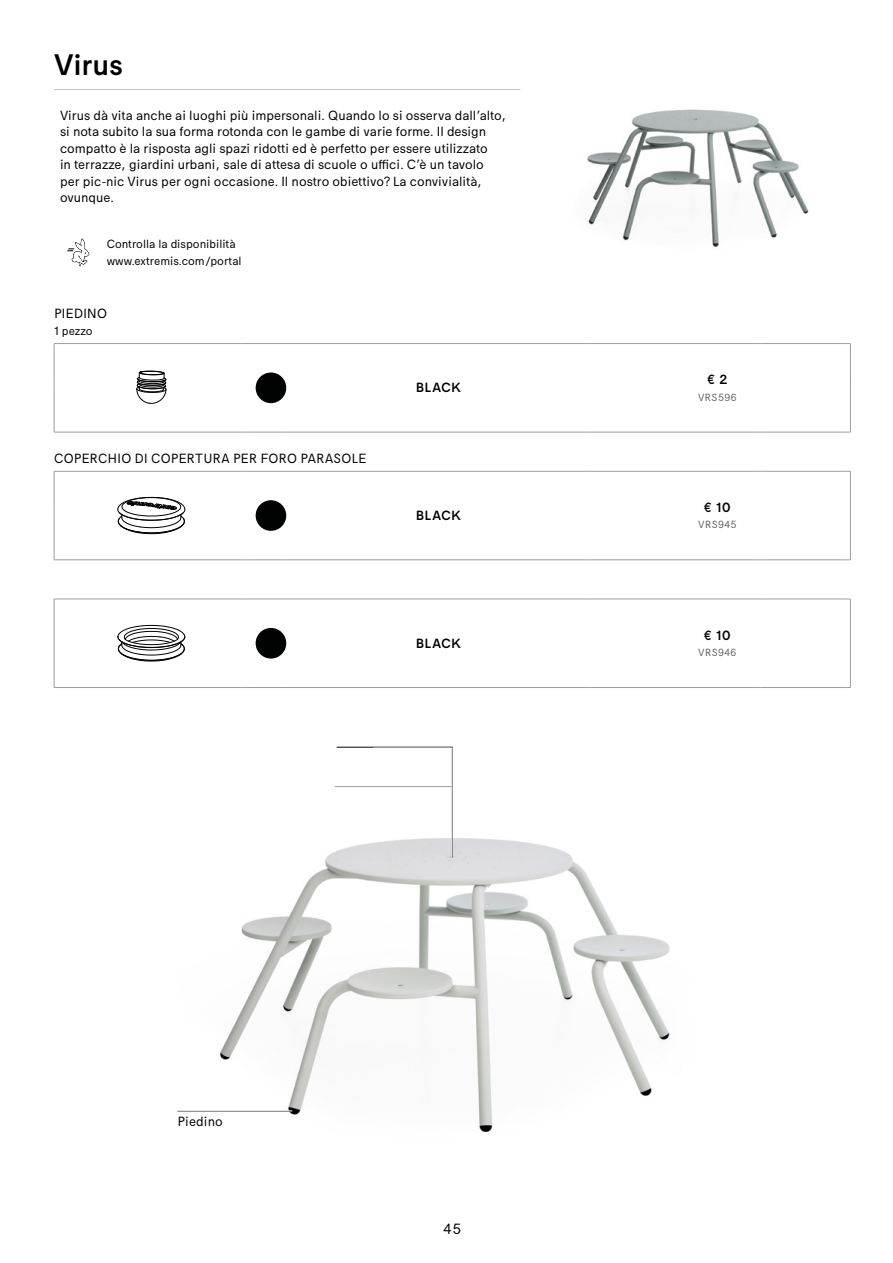
<style>
.page{position:relative;width:893px;height:1263px;background:#fff}
.page>*{position:absolute;margin:0;border:0;box-sizing:border-box;transform-origin:0 0}
.t1{font:500 30px "Extremis Compakt";letter-spacing:.01em;color:#000}
.t2{font:15px "Extremis Compakt";color:#000}
.t3{font:13.5px/16.5px "Extremis Compakt";color:#000}
.t4{font:500 13.5px "Extremis Compakt";letter-spacing:.06em;color:#000}
.t5{font:13.5px "Extremis Compakt";letter-spacing:.025em;color:#000}
.t6{font:12px/16.5px "Extremis Compakt";color:#000}
.t7{font:10.5px "Extremis Compakt";letter-spacing:.04em;color:#646363}
</style>
<div class="page">
<img style="left:177px;top:811px;width:493px;height:321px">
<hr style="left:177px;top:1111px;width:115px;height:1px;background:#fff">
<hr style="left:54px;top:89px;width:466px;height:1px;background:#c6c6c6">
<img style="left:587px;top:109px;width:222px;height:138px">
<svg style="left:336px;top:747px;width:116px;height:110px"></svg>
<hr style="left:335px;top:786px;width:117px;height:1px;background:#000">
<hr style="left:335px;top:787px;width:117px;height:1px;background:#fff">
<hr style="left:54px;top:343px;width:187px;height:1px;background:#9d9d9c">
<hr style="left:54px;top:344px;width:1px;height:34px;background:#9d9d9c">
<svg style="left:241px;top:343px;width:13px;height:1px"></svg>
<hr style="left:254px;top:343px;width:34px;height:1px;background:#9d9d9c">
<hr style="left:589px;top:343px;width:166px;height:1px;background:#9d9d9c">
<hr style="left:760px;top:343px;width:85px;height:1px;background:#9d9d9c">
<hr style="left:850px;top:344px;width:1px;height:34px;background:#9d9d9c">
<svg style="left:54px;top:378px;width:1px;height:12px"></svg>
<hr style="left:54px;top:390px;width:1px;height:42px;background:#9d9d9c">
<hr style="left:850px;top:390px;width:1px;height:42px;background:#9d9d9c">
<hr style="left:288px;top:343px;width:301px;height:1px;background:#9d9d9c">
<svg style="left:850px;top:378px;width:1px;height:12px"></svg>
<hr style="left:54px;top:432px;width:187px;height:1px;background:#9d9d9c">
<svg style="left:241px;top:432px;width:13px;height:1px"></svg>
<hr style="left:254px;top:432px;width:34px;height:1px;background:#9d9d9c">
<hr style="left:288px;top:432px;width:301px;height:1px;background:#9d9d9c">
<hr style="left:589px;top:432px;width:166px;height:1px;background:#9d9d9c">
<hr style="left:760px;top:432px;width:85px;height:1px;background:#9d9d9c">
<svg style="left:136px;top:371px;width:31px;height:33px"></svg>
<div style="left:256px;top:372px;width:30px;height:31px;background:#010202;border-radius:50%"></div>
<hr style="left:54px;top:471px;width:187px;height:1px;background:#9d9d9c">
<hr style="left:54px;top:471px;width:1px;height:34px;background:#9d9d9c">
<svg style="left:241px;top:471px;width:13px;height:1px"></svg>
<hr style="left:254px;top:471px;width:34px;height:1px;background:#9d9d9c">
<hr style="left:589px;top:471px;width:166px;height:1px;background:#9d9d9c">
<hr style="left:760px;top:471px;width:85px;height:1px;background:#9d9d9c">
<hr style="left:850px;top:471px;width:1px;height:34px;background:#9d9d9c">
<svg style="left:54px;top:505px;width:1px;height:12px"></svg>
<hr style="left:54px;top:517px;width:1px;height:43px;background:#9d9d9c">
<hr style="left:850px;top:517px;width:1px;height:43px;background:#9d9d9c">
<hr style="left:288px;top:471px;width:301px;height:1px;background:#9d9d9c">
<svg style="left:850px;top:505px;width:1px;height:12px"></svg>
<hr style="left:54px;top:559px;width:187px;height:1px;background:#9d9d9c">
<svg style="left:241px;top:559px;width:13px;height:1px"></svg>
<hr style="left:254px;top:559px;width:34px;height:1px;background:#9d9d9c">
<hr style="left:288px;top:559px;width:301px;height:1px;background:#9d9d9c">
<hr style="left:589px;top:559px;width:166px;height:1px;background:#9d9d9c">
<hr style="left:760px;top:559px;width:85px;height:1px;background:#9d9d9c">
<svg style="left:118px;top:497px;width:67px;height:37px"></svg>
<div style="left:256px;top:500px;width:30px;height:31px;background:#010202;border-radius:50%"></div>
<hr style="left:54px;top:599px;width:187px;height:1px;background:#9d9d9c">
<hr style="left:54px;top:599px;width:1px;height:34px;background:#9d9d9c">
<svg style="left:241px;top:599px;width:13px;height:1px"></svg>
<hr style="left:254px;top:599px;width:34px;height:1px;background:#9d9d9c">
<hr style="left:589px;top:599px;width:166px;height:1px;background:#9d9d9c">
<hr style="left:760px;top:599px;width:85px;height:1px;background:#9d9d9c">
<hr style="left:850px;top:599px;width:1px;height:34px;background:#9d9d9c">
<svg style="left:54px;top:633px;width:1px;height:12px"></svg>
<hr style="left:54px;top:645px;width:1px;height:42px;background:#9d9d9c">
<hr style="left:850px;top:645px;width:1px;height:42px;background:#9d9d9c">
<hr style="left:288px;top:599px;width:301px;height:1px;background:#9d9d9c">
<svg style="left:850px;top:633px;width:1px;height:12px"></svg>
<hr style="left:54px;top:687px;width:187px;height:1px;background:#9d9d9c">
<svg style="left:241px;top:687px;width:13px;height:1px"></svg>
<hr style="left:254px;top:687px;width:34px;height:1px;background:#9d9d9c">
<hr style="left:288px;top:687px;width:301px;height:1px;background:#9d9d9c">
<hr style="left:589px;top:687px;width:166px;height:1px;background:#9d9d9c">
<hr style="left:760px;top:687px;width:85px;height:1px;background:#9d9d9c">
<svg style="left:118px;top:625px;width:67px;height:36px"></svg>
<div style="left:256px;top:628px;width:30px;height:30px;background:#010202;border-radius:50%"></div>
<svg style="left:68px;top:238px;width:21px;height:29px"></svg>
<h1 class="t1" style="left:54px;top:46px;width:70px">Virus</h1>
<p class="t3" style="left:60px;top:107px;width:448px">Virus dà vita anche ai luoghi più impersonali. Quando lo si osserva dall’alto, si nota subito la sua forma rotonda con le gambe di varie forme. Il design compatto è la risposta agli spazi ridotti ed è perfetto per essere utilizzato<br>in terrazze, giardini urbani, sale di attesa di scuole o uffici. C’è un tavolo per pic-nic Virus per ogni occasione. Il nostro obiettivo? La convivialità, ovunque.</p>
<p class="t6" style="left:107px;top:236px;width:136px">Controlla la disponibilità www.extremis.com/portal</p>
<p class="t5" style="left:54px;top:306px;width:54px">PIEDINO</p>
<p class="t6" style="left:54px;top:323px;width:40px">1 pezzo</p>
<p class="t3" style="left:54px;top:450px;width:314px">COPERCHIO DI COPERTURA PER FORO PARASOLE</p>
<p class="t4" style="left:416px;top:380px;width:46px">BLACK</p>
<p class="t4" style="left:416px;top:507px;width:46px">BLACK</p>
<p class="t4" style="left:416px;top:635px;width:46px">BLACK</p>
<p class="t3" style="left:177px;top:1113px;width:47px">Piedino</p>
<p class="t2" style="left:443px;top:1220px;width:19px">45</p>
<p class="t4" style="left:707px;top:371px;width:22px">€ 2</p>
<p class="t7" style="left:698px;top:391px;width:40px">VRS596</p>
<p class="t4" style="left:704px;top:499px;width:28px">€ 10</p>
<p class="t7" style="left:698px;top:519px;width:40px">VRS945</p>
<p class="t4" style="left:704px;top:627px;width:28px">€ 10</p>
<p class="t7" style="left:698px;top:646px;width:40px">VRS946</p>
</div>
